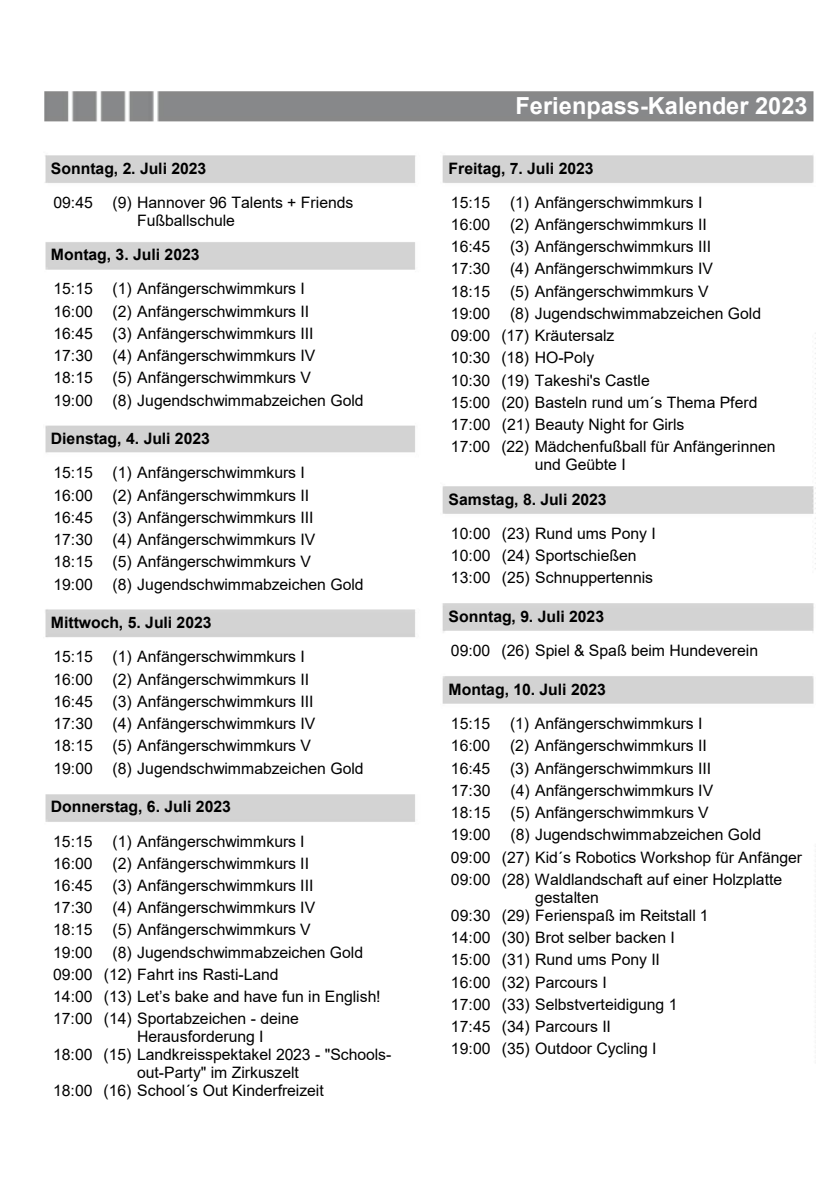
<style>
.page{position:relative;width:840px;height:1191px;background:#fff}
.page>*{position:absolute;margin:0;border:0;box-sizing:border-box;transform-origin:0 0}
.t1{font:700 23.6px "Arial";color:#fff}
.t2{font:15.8px/22.2px "Arial";letter-spacing:-.005em;color:#000}
.t3{font:700 15.8px "Arial";letter-spacing:-.005em;color:#000}
</style>
<div class="page">
<img style="left:44px;top:91px;width:770px;height:731px">
<h1 class="t1" style="left:515px;top:89px;width:293px">Ferienpass-Kalender 2023</h1>
<p class="t3" style="left:51px;top:157px;width:157px">Sonntag, 2. Juli 2023</p>
<p class="t3" style="left:448px;top:157px;width:146px">Freitag, 7. Juli 2023</p>
<p class="t2" style="left:53px;top:191px;width:301px">09:45 (9) Hannover 96 Talents + Friends</p>
<p class="t2" style="left:450px;top:191px;width:253px">15:15 (1) Anfängerschwimmkurs I</p>
<p class="t2" style="left:137px;top:209px;width:99px">Fußballschule</p>
<p class="t2" style="left:450px;top:213px;width:263px">16:00 (2) Anfängerschwimmkurs II<br>16:45 (3) Anfängerschwimmkurs III<br>17:30 (4) Anfängerschwimmkurs IV</p>
<p class="t3" style="left:51px;top:244px;width:150px">Montag, 3. Juli 2023</p>
<p class="t2" style="left:53px;top:278px;width:311px">15:15 (1) Anfängerschwimmkurs I<br>16:00 (2) Anfängerschwimmkurs II<br>16:45 (3) Anfängerschwimmkurs III<br>17:30 (4) Anfängerschwimmkurs IV<br>18:15 (5) Anfängerschwimmkurs V<br>19:00 (8) Jugendschwimmabzeichen Gold</p>
<p class="t2" style="left:450px;top:280px;width:311px">18:15 (5) Anfängerschwimmkurs V<br>19:00 (8) Jugendschwimmabzeichen Gold<br>09:00 (17) Kräutersalz<br>10:30 (18) HO-Poly<br>10:30 (19) Takeshi's Castle<br>15:00 (20) Basteln rund um´s Thema Pferd<br>17:00 (21) Beauty Night for Girls</p>
<p class="t3" style="left:51px;top:428px;width:160px">Dienstag, 4. Juli 2023</p>
<p class="t2" style="left:534px;top:437px;width:242px;line-height:18.2px;text-indent:-84px">17:00 (22) Mädchenfußball für Anfängerinnen und Geübte I</p>
<p class="t2" style="left:53px;top:462px;width:311px">15:15 (1) Anfängerschwimmkurs I<br>16:00 (2) Anfängerschwimmkurs II<br>16:45 (3) Anfängerschwimmkurs III<br>17:30 (4) Anfängerschwimmkurs IV<br>18:15 (5) Anfängerschwimmkurs V<br>19:00 (8) Jugendschwimmabzeichen Gold</p>
<p class="t3" style="left:448px;top:488px;width:159px">Samstag, 8. Juli 2023</p>
<p class="t2" style="left:450px;top:522px;width:206px">10:00 (23) Rund ums Pony I<br>10:00 (24) Sportschießen<br>13:00 (25) Schnuppertennis</p>
<p class="t3" style="left:448px;top:605px;width:157px">Sonntag, 9. Juli 2023</p>
<p class="t2" style="left:450px;top:639px;width:308px">09:00 (26) Spiel &amp; Spaß beim Hundeverein</p>
<p class="t3" style="left:51px;top:611px;width:162px">Mittwoch, 5. Juli 2023</p>
<p class="t2" style="left:53px;top:645px;width:311px">15:15 (1) Anfängerschwimmkurs I<br>16:00 (2) Anfängerschwimmkurs II<br>16:45 (3) Anfängerschwimmkurs III<br>17:30 (4) Anfängerschwimmkurs IV<br>18:15 (5) Anfängerschwimmkurs V<br>19:00 (8) Jugendschwimmabzeichen Gold</p>
<p class="t3" style="left:448px;top:678px;width:159px">Montag, 10. Juli 2023</p>
<p class="t2" style="left:450px;top:712px;width:352px">15:15 (1) Anfängerschwimmkurs I<br>16:00 (2) Anfängerschwimmkurs II<br>16:45 (3) Anfängerschwimmkurs III<br>17:30<br>18:15<br>19:00<br>09:00 (27) Kid´s Robotics Workshop für Anfänger<br>09:00 (28) Waldlandschaft auf einer Holzplatte</p>
<p class="t2" style="left:510px;top:779px;width:204px">(4) Anfängerschwimmkurs IV</p>
<p class="t3" style="left:51px;top:795px;width:181px">Donnerstag, 6. Juli 2023</p>
<p class="t2" style="left:510px;top:801px;width:252px">(5) Anfängerschwimmkurs V<br>(8) Jugendschwimmabzeichen Gold</p>
<p class="t2" style="left:112px;top:829px;width:252px">(1) Anfängerschwimmkurs I<br>(2) Anfängerschwimmkurs II<br>(3) Anfängerschwimmkurs III<br>(4) Anfängerschwimmkurs IV<br>(5) Anfängerschwimmkurs V<br>(8) Jugendschwimmabzeichen Gold</p>
<p class="t2" style="left:53px;top:829px;width:328px">15:15<br>16:00<br>16:45<br>17:30<br>18:15<br>19:00<br>09:00 (12) Fahrt ins Rasti-Land<br>14:00 (13) Let’s bake and have fun in English!<br>17:00 (14) Sportabzeichen - deine</p>
<p class="t2" style="left:450px;top:888px;width:259px;line-height:18.2px;text-indent:84px">gestalten<br>09:30 (29) Ferienspaß im Reitstall 1</p>
<p class="t2" style="left:450px;top:926px;width:228px">14:00 (30) Brot selber backen I<br>15:00 (31) Rund ums Pony II<br>16:00 (32) Parcours I<br>17:00 (33) Selbstverteidigung 1<br>17:45 (34) Parcours II<br>19:00 (35) Outdoor Cycling I</p>
<p class="t2" style="left:137px;top:1025px;width:128px">Herausforderung I</p>
<p class="t2" style="left:53px;top:1043px;width:339px">18:00 (15) Landkreisspektakel 2023 - "Schools-</p>
<p class="t2" style="left:137px;top:1061px;width:163px">out-Party" im Zirkuszelt</p>
<p class="t2" style="left:53px;top:1079px;width:272px">18:00 (16) School´s Out Kinderfreizeit</p>
</div>
